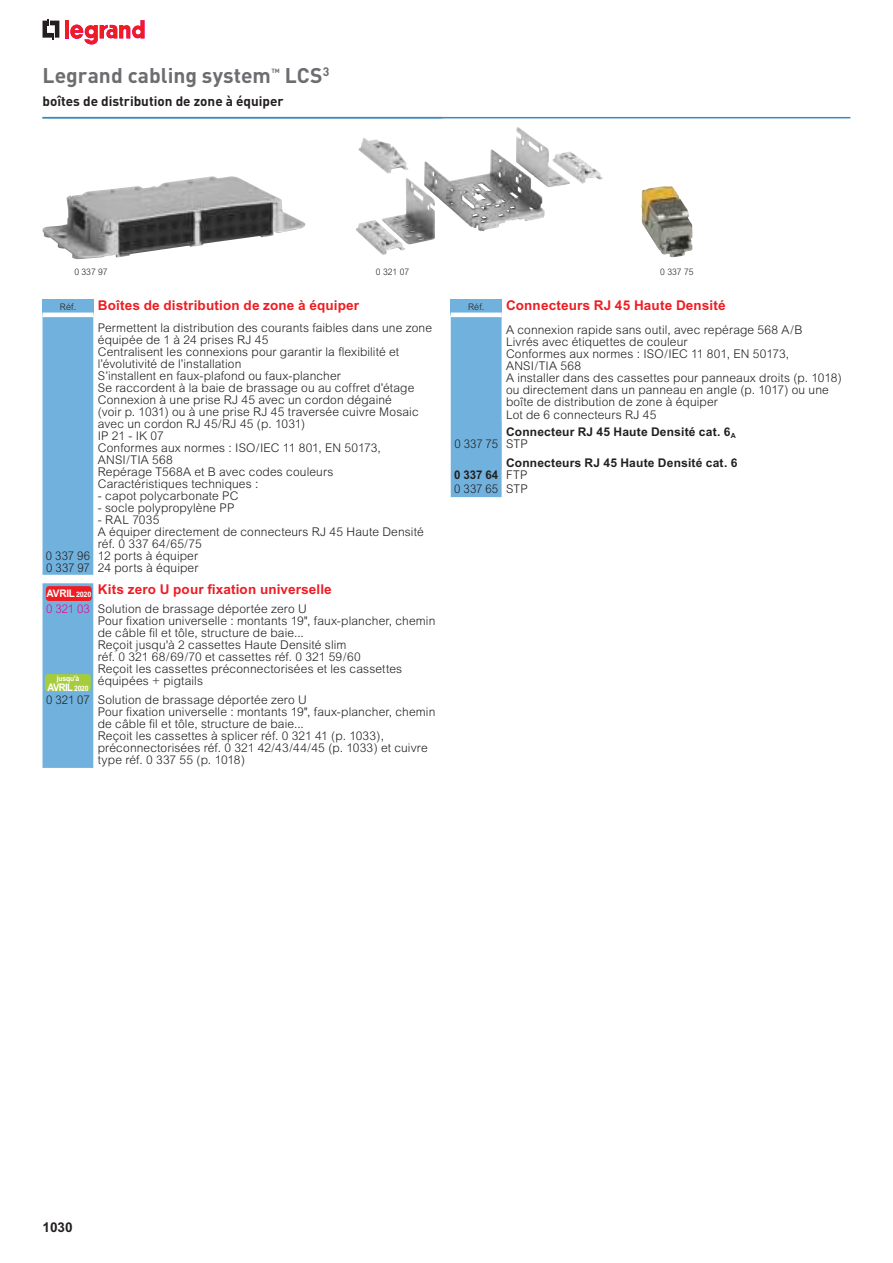
<style>
.page{position:relative;width:893px;height:1263px;background:#fff}
.page>*{position:absolute;margin:0;border:0;box-sizing:border-box;transform-origin:0 0}
.t1{font:700 21px "DIN";color:#6c6d70}
.t2{font:700 13.5px "Arial";letter-spacing:.01em;color:#ee1d23}
.t3{font:700 13.5px "DIN";color:#231f20}
.t4{font:700 13.5px "Arial";color:#231f20}
.t5{font:300 12px/12px "Arial";letter-spacing:.01em;color:#231f20}
.t6{font:300 12px/12px "Arial";letter-spacing:.01em;color:#231f20;scale:.95 1}
.t7{font:700 12px/12.3px "Arial";letter-spacing:.015em;color:#231f20}
.t8{font:700 10.5px "Arial";letter-spacing:-.065em;color:#fff;scale:.9 1}
.t9{font:700 10.5px "Arial";letter-spacing:-.065em;color:#fff;scale:.95 1}
.t10{font:300 9px "Arial";color:#231f20;scale:.95 1}
.t11{font:300 9px "Arial";color:#231f20}
.t12{font:700 7.5px "Arial";letter-spacing:-.03em;color:#fff;scale:.9 1}
.t13{font:700 6.15px "DIN";color:#6c6d70}
.s1{color:#ed028c}
.s2{font-size:7.5px}
.s3{font-weight:300}
</style>
<div class="page">
<hr style="left:43px;top:117px;width:807px;height:1px;background:#3c88bb">
<svg style="left:43px;top:19px;width:16px;height:20px"></svg>
<hr style="left:65px;top:20px;width:4px;height:18px;background:#ee1d23">
<svg style="left:70px;top:20px;width:75px;height:25px"></svg>
<div style="left:43px;top:317px;width:51px;height:258px;background:#70b2dd"></div>
<div style="left:43px;top:300px;width:51px;height:15px;background:#70b2dd"></div>
<hr style="left:43px;top:313px;width:51px;height:4px;background:#fff">
<div style="left:43px;top:583px;width:51px;height:185px;background:#70b2dd"></div>
<div style="left:451px;top:317px;width:51px;height:180px;background:#70b2dd"></div>
<div style="left:451px;top:300px;width:51px;height:15px;background:#70b2dd"></div>
<hr style="left:451px;top:313px;width:51px;height:4px;background:#fff">
<img style="left:43px;top:176px;width:188px;height:53px">
<img style="left:516px;top:127px;width:54px;height:60px">
<img style="left:424px;top:149px;width:121px;height:82px">
<img style="left:382px;top:178px;width:53px;height:67px">
<img style="left:358px;top:138px;width:50px;height:36px">
<img style="left:641px;top:186px;width:51px;height:71px">
<img style="left:356px;top:220px;width:49px;height:35px">
<img style="left:552px;top:151px;width:51px;height:32px">
<div style="left:45px;top:674px;width:46px;height:17px;background:#a6cb3d;border-radius:3px"></div>
<div style="left:46px;top:586px;width:46px;height:15px;background:#ee1d23;border-radius:3px"></div>
<h1 class="t1" style="left:43px;top:62px;width:230px">Legrand cabling system</h1>
<p class="t13" style="left:271px;top:66px;width:10px">TM</p>
<h1 class="t1" style="left:285px;top:62px;width:46px">LCS<sup>3</sup></h1>
<p class="t3" style="left:43px;top:92px;width:243px">boîtes de distribution de zone à équiper</p>
<p class="t10" style="left:74px;top:266px;width:37px">0 337 97</p>
<p class="t10" style="left:376px;top:267px;width:37px">0 321 07</p>
<p class="t10" style="left:660px;top:267px;width:37px">0 337 75</p>
<p class="t11" style="left:60px;top:301px;width:18px">Réf.</p>
<p class="t2" style="left:98px;top:298px;width:263px">Boîtes de distribution de zone à équiper</p>
<p class="t5" style="left:98px;top:321px;width:336px">Permettent la distribution des courants faibles dans une zone équipée de 1 à 24 prises RJ 45<br>Centralisent les connexions pour garantir la flexibilité et l’évolutivité de l’installation<br>S’installent en faux-plafond ou faux-plancher<br>Se raccordent à la baie de brassage ou au coffret d’étage Connexion à une prise RJ 45 avec un cordon dégainé<br>(voir p. 1031) ou à une prise RJ 45 traversée cuivre Mosaic avec un cordon RJ 45/RJ 45 (p. 1031)<br>IP 21 - IK 07<br>Conformes aux normes : ISO/IEC 11 801, EN 50173, ANSI/TIA 568<br>Repérage T568A et B avec codes couleurs<br>Caractéristiques techniques :</p>
<p class="t5" style="left:98px;top:489px;width:142px">- capot polycarbonate PC</p>
<p class="t5" style="left:98px;top:501px;width:138px">- socle polypropylène PP</p>
<p class="t5" style="left:98px;top:513px;width:63px">- RAL 7035</p>
<p class="t5" style="left:98px;top:525px;width:327px">A équiper directement de connecteurs RJ 45 Haute Densité</p>
<p class="t5" style="left:98px;top:537px;width:105px">réf. 0 337 64/65/75</p>
<p class="t6" style="left:46px;top:549px;width:162px">0 337 96 12 ports à équiper</p>
<p class="t6" style="left:46px;top:562px;width:162px">0 337 97 24 ports à équiper</p>
<p class="t2" style="left:98px;top:581px;width:236px">Kits zero U pour fixation universelle</p>
<p class="t5" style="left:98px;top:602px;width:339px;text-indent:-52px"><span class="s1">0 321 03</span> Solution de brassage déportée zero U<br>Pour fixation universelle : montants 19", faux-plancher, chemin de câble fil et tôle, structure de baie...<br>Reçoit jusqu'à 2 cassettes Haute Densité slim<br>réf. 0 321 68/69/70 et cassettes réf. 0 321 59/60<br>Reçoit les cassettes préconnectorisées et les cassettes équipées + pigtails</p>
<p class="t6" style="left:98px;top:693px;width:357px;text-indent:-51px">0 321 07 Solution de brassage déportée zero U<br>Pour fixation universelle : montants 19", faux-plancher, chemin de câble fil et tôle, structure de baie...<br>Reçoit les cassettes à splicer réf. 0 321 41 (p. 1033), préconnectorisées réf. 0 321 42/43/44/45 (p. 1033) et cuivre type réf. 0 337 55 (p. 1018)</p>
<p class="t9" style="left:47px;top:587px;width:49px">AVRIL <span class="s2">2020</span></p>
<p class="t12" style="left:57px;top:674px;width:26px">jusqu'à</p>
<p class="t8" style="left:48px;top:681px;width:47px">AVRIL <span class="s2">2020</span></p>
<p class="t11" style="left:468px;top:301px;width:18px">Réf.</p>
<p class="t2" style="left:506px;top:298px;width:221px">Connecteurs RJ 45 Haute Densité</p>
<p class="t5" style="left:506px;top:324px;width:337px">A connexion rapide sans outil, avec repérage 568 A/B<br>Livrés avec étiquettes de couleur<br>Conformes aux normes : ISO/IEC 11 801, EN 50173, ANSI/TIA 568<br>A installer dans des cassettes pour panneaux droits (p. 1018) ou directement dans un panneau en angle (p. 1017) ou une boîte de distribution de zone à équiper<br>Lot de 6 connecteurs RJ 45</p>
<p class="t7" style="left:454px;top:425px;width:283px;text-indent:52px">Connecteur RJ 45 Haute Densité cat. 6<sub>A<br></sub><span class="s3">0 337 75 STP</span></p>
<p class="t7" style="left:454px;top:456px;width:285px;text-indent:52px">Connecteurs RJ 45 Haute Densité cat. 6<br>0 337 64 <span class="s3">FTP</span></p>
<p class="t6" style="left:454px;top:483px;width:79px">0 337 65 STP</p>
<p class="t4" style="left:43px;top:1219px;width:32px">1030</p>
</div>
